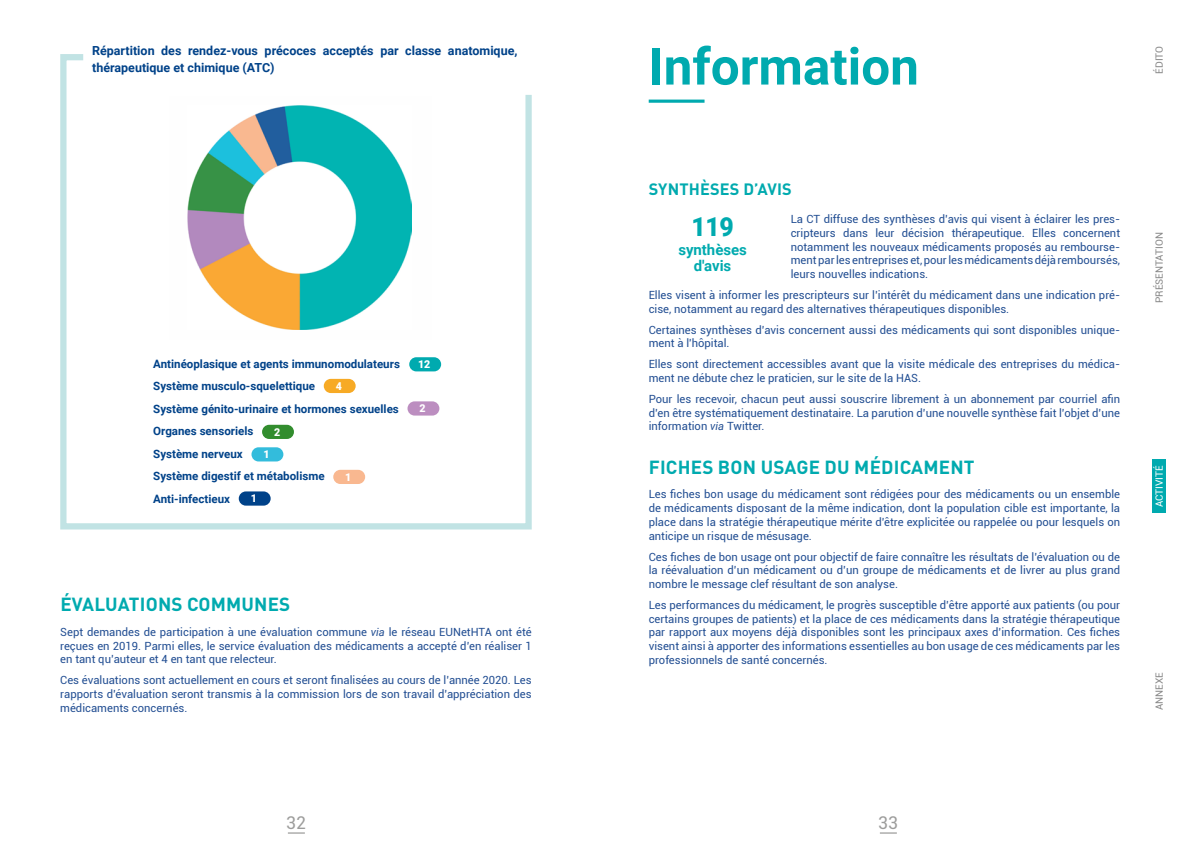
<style>
.page{position:relative;width:1184px;height:851px;background:#fff}
.page>*{position:absolute;margin:0;border:0;box-sizing:border-box;transform-origin:0 0}
.Titre_rubrique{font:700 51.25px "Roboto";color:#00aaaf}
.t1{font:900 26.25px "Roboto";color:#00aaaf;scale:.94 1}
.Titre_2{font:700 18.75px "DIN Pro";letter-spacing:.01em;color:#00aaaf}
.t2{font:17.62px "Roboto";color:#9d9d9c}
.Titre_2-2{font:700 16.25px "DIN Pro";letter-spacing:.01em;color:#00aaaf}
.t3{font:700 15px/16.2px "Roboto";letter-spacing:-.005em;color:#00aaaf;text-align:center}
.Titre_graph{font:700 12.5px/16.2px "Roboto";color:#004289}
.t4{font:700 11.5px "Roboto";color:#004289}
.texte_courant{font:11.25px/13.8px "Roboto";color:#234f93;text-align:justify}
.t5{font:900 10.88px "Roboto";color:#fff}
.t6{font:10px "Roboto";color:#878787}
.t7{font:10px "Roboto";color:#fff}
.s1{font-style:italic}
</style>
<div class="page">
<div style="left:1152px;top:459px;width:14px;height:53px;background:#00aaaf"></div>
<svg style="left:288px;top:832px;width:17px;height:1px"></svg>
<svg style="left:880px;top:832px;width:16px;height:1px"></svg>
<hr style="left:648px;top:100px;width:56px;height:3px;background:#00aaaf">
<svg style="left:60px;top:54px;width:472px;height:476px"></svg>
<img style="left:169px;top:97px;width:262px;height:242px">
<img style="left:188px;top:106px;width:223px;height:223px">
<div style="left:409px;top:357px;width:32px;height:14px;background:#00aaaf;border-radius:7px"></div>
<div style="left:324px;top:379px;width:32px;height:14px;background:#f7aa25;border-radius:7px"></div>
<div style="left:407px;top:401px;width:32px;height:14px;background:#bc8ec0;border-radius:7px"></div>
<div style="left:262px;top:424px;width:32px;height:15px;background:#328d2e;border-radius:7px"></div>
<div style="left:251px;top:447px;width:32px;height:14px;background:#33bcdc;border-radius:7px"></div>
<div style="left:333px;top:469px;width:32px;height:15px;background:#f9b890;border-radius:7px"></div>
<div style="left:239px;top:491px;width:32px;height:14px;background:#004289;border-radius:7px"></div>
<p class="Titre_graph" style="left:92px;top:42px;width:427px">Répartition des rendez-vous précoces acceptés par classe anatomique, thérapeutique et chimique (ATC)</p>
<p class="t4" style="left:153px;top:355px;width:248px">Antinéoplasique et agents immunomodulateurs</p>
<p class="t5" style="left:418px;top:356px;width:14px">12</p>
<p class="t4" style="left:153px;top:378px;width:163px">Système musculo-squelettique</p>
<p class="t5" style="left:336px;top:378px;width:8px">4</p>
<p class="t4" style="left:153px;top:400px;width:247px">Système génito-urinaire et hormones sexuelles</p>
<p class="t5" style="left:419px;top:401px;width:8px">2</p>
<p class="t4" style="left:153px;top:423px;width:102px">Organes sensoriels</p>
<p class="t5" style="left:274px;top:424px;width:8px">2</p>
<p class="t4" style="left:153px;top:445px;width:91px">Système nerveux</p>
<p class="t5" style="left:263px;top:446px;width:8px">1</p>
<p class="t4" style="left:153px;top:468px;width:173px">Système digestif et métabolisme</p>
<p class="t5" style="left:345px;top:469px;width:8px">1</p>
<p class="t4" style="left:153px;top:490px;width:78px">Anti-infectieux</p>
<p class="t5" style="left:251px;top:491px;width:8px">1</p>
<p class="Titre_2" style="left:60px;top:591px;width:231px">ÉVALUATIONS COMMUNES</p>
<p class="texte_courant" style="left:60px;top:624px;width:473px">Sept demandes de participation à une évaluation commune <span class="s1">via</span> le réseau EUNetHTA ont été reçues en 2019. Parmi elles, le service évaluation des médicaments a accepté d’en réaliser 1 en tant qu’auteur et 4 en tant que relecteur.</p>
<p class="texte_courant" style="left:60px;top:672px;width:473px">Ces évaluations sont actuellement en cours et seront finalisées au cours de l’année 2020. Les rapports d’évaluation seront transmis à la commission lors de son travail d’appréciation des médicaments concernés.</p>
<p class="Titre_rubrique" style="left:648px;top:30px;width:272px">Information</p>
<p class="t6" style="left:1152px;top:74px;width:29px;rotate:-90deg">ÉDITO</p>
<p class="Titre_2-2" style="left:649px;top:178px;width:144px">SYNTHÈSES D’AVIS</p>
<p class="t1" style="left:691px;top:208px;width:47px">119</p>
<p class="t3" style="left:678px;top:240px;width:70px">synthèses d'avis</p>
<p class="texte_courant" style="left:790px;top:212px;width:331px">La CT diffuse des synthèses d’avis qui visent à éclairer les pres&shy;cripteurs dans leur décision thérapeutique. Elles concernent notamment les nouveaux médicaments proposés au rembourse&shy;ment par les entreprises et, pour les médicaments déjà remboursés, leurs nouvelles indications.</p>
<p class="texte_courant" style="left:648px;top:287px;width:473px">Elles visent à informer les prescripteurs sur l’intérêt du médicament dans une indication pré&shy;cise, notamment au regard des alternatives thérapeutiques disponibles.</p>
<p class="texte_courant" style="left:648px;top:322px;width:473px">Certaines synthèses d’avis concernent aussi des médicaments qui sont disponibles unique&shy;ment à l'hôpital.</p>
<p class="texte_courant" style="left:648px;top:357px;width:473px">Elles sont directement accessibles avant que la visite médicale des entreprises du médica&shy;ment ne débute chez le praticien, sur le site de la HAS.</p>
<p class="texte_courant" style="left:648px;top:391px;width:473px">Pour les recevoir, chacun peut aussi souscrire librement à un abonnement par courriel afin d’en être systématiquement destinataire. La parution d’une nouvelle synthèse fait l’objet d’une information <span class="s1">via</span> Twitter.</p>
<p class="Titre_2" style="left:649px;top:454px;width:327px">FICHES BON USAGE DU MÉDICAMENT</p>
<p class="texte_courant" style="left:648px;top:487px;width:473px">Les fiches bon usage du médicament sont rédigées pour des médicaments ou un ensemble de médicaments disposant de la même indication, dont la population cible est importante, la place dans la stratégie thérapeutique mérite d’être explicitée ou rappelée ou pour lesquels on anticipe un risque de mésusage.</p>
<p class="texte_courant" style="left:648px;top:549px;width:473px">Ces fiches de bon usage ont pour objectif de faire connaître les résultats de l’évaluation ou de la réévaluation d’un médicament ou d’un groupe de médicaments et de livrer au plus grand nombre le message clef résultant de son analyse.</p>
<p class="texte_courant" style="left:648px;top:597px;width:473px">Les performances du médicament, le progrès susceptible d’être apporté aux patients (ou pour certains groupes de patients) et la place de ces médicaments dans la stratégie thérapeutique par rapport aux moyens déjà disponibles sont les principaux axes d’information. Ces fiches visent ainsi à apporter des informations essentielles au bon usage de ces médicaments par les professionnels de santé concernés.</p>
<p class="t6" style="left:1152px;top:303px;width:72px;rotate:-90deg">PRÉSENTATION</p>
<p class="t7" style="left:1152px;top:507px;width:43px;rotate:-90deg">ACTIVITÉ</p>
<p class="t6" style="left:1152px;top:710px;width:39px;rotate:-90deg">ANNEXE</p>
<h3 class="t2" style="left:286px;top:810px;width:21px">32</h3>
<h3 class="t2" style="left:878px;top:810px;width:21px">33</h3>
</div>
